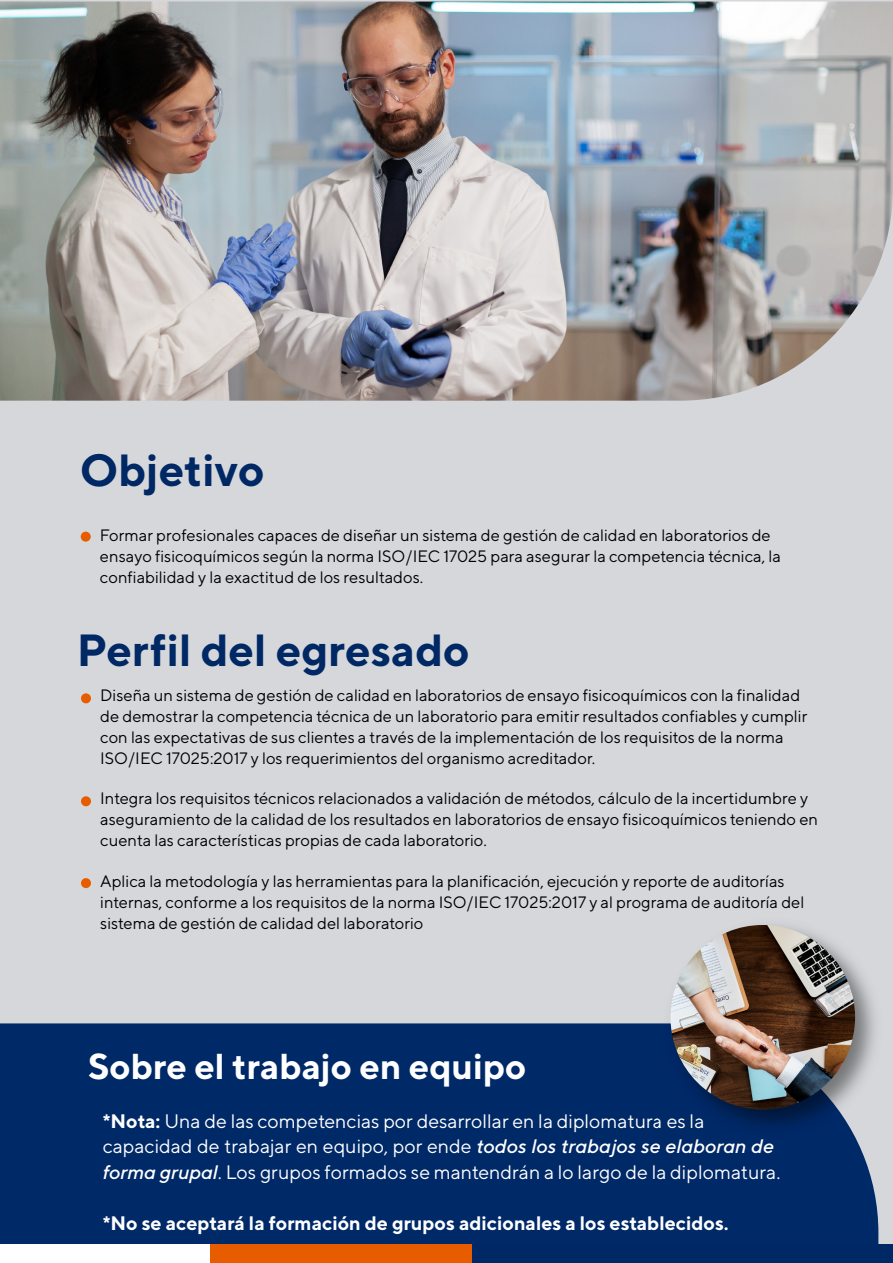
<style>
.page{position:relative;width:893px;height:1263px;background:#d5d7db}
.page>*{position:absolute;margin:0;border:0;box-sizing:border-box;transform-origin:0 0}
.t1{font:700 45px "TT Norms";color:#002864}
.t2{font:700 36px "TT Norms";color:#fff}
.t3{font:19.5px/25.5px "TT Norms";color:#fff}
.t4{font:700 19.5px "TT Norms";color:#fff}
.t5{font:16.5px/21px "TT Norms";color:#000}
.s1{font-weight:700}
.s2{font-weight:500;font-style:italic}
</style>
<div class="page">
<img style="left:0;top:2px;width:893px;height:399px">
<div style="left:81px;top:693px;width:10px;height:10px;background:#e85c00;border-radius:50%"></div>
<div style="left:81px;top:796px;width:10px;height:10px;background:#e85c00;border-radius:50%"></div>
<div style="left:81px;top:878px;width:10px;height:10px;background:#e85c00;border-radius:50%"></div>
<div style="left:81px;top:532px;width:10px;height:10px;background:#e85c00;border-radius:50%"></div>
<div style="left:0;top:1023px;width:878px;height:221px;background:#002968"></div>
<img style="left:658px;top:925px;width:220px;height:217px">
<img style="left:670px;top:925px;width:185px;height:184px;border-radius:92px">
<div style="left:0;top:1244px;width:211px;height:19px;background:#fff"></div>
<div style="left:211px;top:1244px;width:262px;height:19px;background:#e85c00"></div>
<div style="left:473px;top:1244px;width:420px;height:19px;background:#002864"></div>
<h1 class="t1" style="left:80px;top:442px;width:187px">Objetivo</h1>
<p class="t5" style="left:100px;top:524px;width:683px">Formar profesionales capaces de diseñar un sistema de gestión de calidad en laboratorios de ensayo fisicoquímicos según la norma ISO/IEC 17025 para asegurar la competencia técnica, la confiabilidad y la exactitud de los resultados.</p>
<h1 class="t1" style="left:77px;top:621px;width:394px">Perfil del egresado</h1>
<p class="t5" style="left:100px;top:684px;width:709px">Diseña un sistema de gestión de calidad en laboratorios de ensayo fisicoquímicos con la finalidad de demostrar la competencia técnica de un laboratorio para emitir resultados confiables y cumplir con las expectativas de sus clientes a través de la implementación de los requisitos de la norma ISO/IEC 17025:2017 y los requerimientos del organismo acreditador.</p>
<p class="t5" style="left:100px;top:788px;width:719px">Integra los requisitos técnicos relacionados a validación de métodos, cálculo de la incertidumbre y aseguramiento de la calidad de los resultados en laboratorios de ensayo fisicoquímicos teniendo en cuenta las características propias de cada laboratorio.</p>
<p class="t5" style="left:100px;top:870px;width:706px">Aplica la metodología y las herramientas para la planificación, ejecución y reporte de auditorías internas, conforme a los requisitos de la norma ISO/IEC 17025:2017 y al programa de auditoría del sistema de gestión de calidad del laboratorio</p>
<h2 class="t2" style="left:88px;top:1044px;width:440px">Sobre el trabajo en equipo</h2>
<p class="t3" style="left:103px;top:1108px;width:679px"><span class="s1">*Nota:</span> Una de las competencias por desarrollar en la diplomatura es la capacidad de trabajar en equipo, por ende <span class="s2">todos los trabajos se elaboran de forma grupal</span>. Los grupos formados se mantendrán a lo largo de la diplomatura.</p>
<p class="t4" style="left:103px;top:1210px;width:628px">*No se aceptará la formación de grupos adicionales a los establecidos.</p>
</div>
